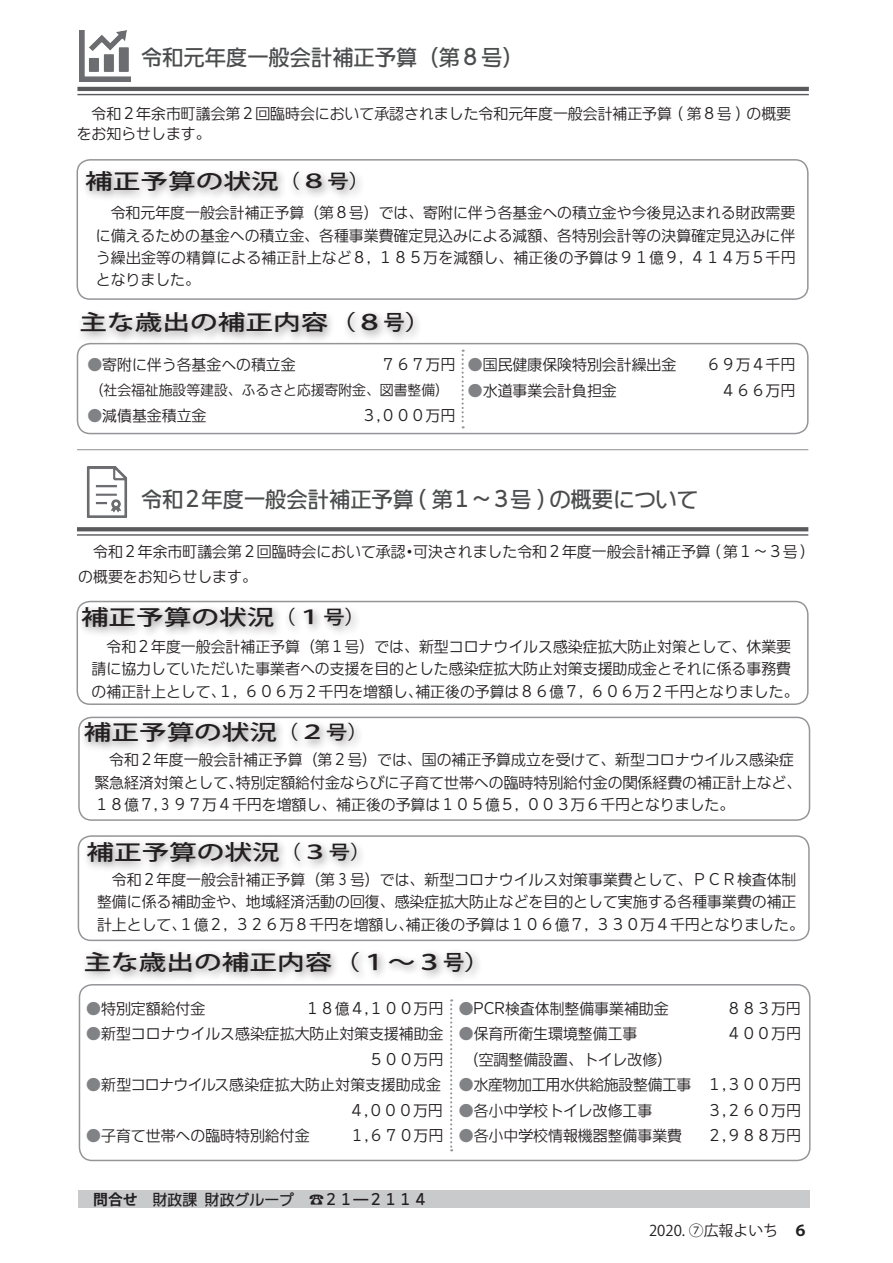
<style>
.page{position:relative;width:893px;height:1263px;background:#fff}
.page>*{position:absolute;margin:0;border:0;box-sizing:border-box;transform-origin:0 0}
.t1{font:500 21.3px "Koz Go Pro";color:#231f20;scale:1.3 1}
.t2{font:21.3px "DFUD Gothic W6 WING RKSJ H";color:#4b4c4d}
.t3{font:21.3px "DFUD Gothic W6 WIN RKSJ H";color:#4b4c4d}
.t4{font:14.85px/22.4px "DFUD Gothic W4 WIN RKSJ H";color:#231f20}
.t5{font:14.85px/25.5px "DFUD Gothic W4 WINP RKSJ H";color:#231f20;text-align:right}
.t6{font:14.85px "DFUD Gothic W6 WIN RKSJ H";color:#231f20}
.t7{font:14.85px "DFUD Gothic W4 WINP RKSJ H";letter-spacing:-.025em;color:#231f20}
.t8{font:14.85px "Koz Go Pro";color:#231f20}
.t9{font:700 14.85px "Koz Go Pro";color:#231f20}
.t10{font:13.8px "DFUD Gothic W4 WINP RKSJ H";color:#231f20}
.s1{font-size:19.2px}
.s2{color:#808285}
.s3{font-family:"DFUD Gothic W2 WINP RKSJ H";color:#808285}
.s4{font-family:"Koz Min Pro"}
</style>
<div class="page">
<div style="left:77px;top:343px;width:732px;height:91px;border:2px solid #939598;border-radius:13px"></div>
<hr style="left:77px;top:449px;width:731px;height:1px;background:#939598">
<img style="left:86px;top:467px;width:42px;height:51px">
<div style="left:77px;top:159px;width:732px;height:141px;border:2px solid #939598;border-radius:13px"></div>
<div style="left:75px;top:308px;width:348px;height:35px;background:#231f20;opacity:.5"></div>
<div style="left:79px;top:166px;width:284px;height:36px;background:#231f20;opacity:.5"></div>
<div style="left:78px;top:1191px;width:732px;height:17px;background:#c9cacc"></div>
<hr style="left:77px;top:94px;width:732px;height:1px;background:#5a5a5d">
<hr style="left:77px;top:87px;width:732px;height:4px;background:#5a5a5d">
<hr style="left:77px;top:534px;width:731px;height:2px;background:#5a5a5d">
<svg style="left:77px;top:527px;width:731px;height:4px;background:#606063"></svg>
<img style="left:80px;top:31px;width:51px;height:51px">
<svg style="left:462px;top:350px;width:2px;height:78px"></svg>
<div style="left:77px;top:601px;width:732px;height:104px;border:2px solid #939598;border-radius:13px"></div>
<div style="left:75px;top:602px;width:284px;height:36px;background:#231f20;opacity:.5"></div>
<div style="left:78px;top:717px;width:732px;height:104px;border:2px solid #939598;border-radius:13px"></div>
<div style="left:78px;top:717px;width:284px;height:36px;background:#231f20;opacity:.5"></div>
<div style="left:78px;top:835px;width:732px;height:106px;border:2px solid #939598;border-radius:13px"></div>
<div style="left:80px;top:837px;width:284px;height:35px;background:#231f20;opacity:.5"></div>
<div style="left:79px;top:947px;width:403px;height:35px;background:#231f20;opacity:.5"></div>
<div style="left:79px;top:984px;width:731px;height:177px;border:2px solid #939598;border-radius:13px"></div>
<svg style="left:450px;top:999px;width:2px;height:152px"></svg>
<p class="t3" style="left:141px;top:43px;width:384px">令和元年度一般会計補正予算（第８号(</p>
<p class="t4" style="left:77px;top:103px;width:716px;line-height:20.2px;text-indent:15px">令和２年余市町議会第２回臨時会において承認されました令和元年度一般会計補正予算 ( 第８号 ) の概要をお知らせします。</p>
<p class="t1" style="left:85px;top:167px;width:221px">補正予算の状況<span class="s1">（８号(</span></p>
<p class="t4" style="left:96px;top:201px;width:701px;text-align:justify">　令和元年度一般会計補正予算（第８号）では、寄附に伴う各基金への積立金や今後見込まれる財政需要に備えるための基金への積立金、各種事業費確定見込みによる減額、各特別会計等の決算確定見込みに伴う繰出金等の精算による補正計上など８, １８５万を減額し、補正後の予算は９１億９, ４１４万５千円となりました。</p>
<p class="t1" style="left:80px;top:309px;width:273px">主な歳出の補正内容（８号(</p>
<p class="t5" style="left:87px;top:352px;width:210px"><span class="s2">●</span>寄附に伴う各基金への積立金</p>
<p class="t10" style="left:90px;top:381px;width:361px">（社会福祉施設等建設、ふるさと応援寄附金、図書整備(</p>
<p class="t5" style="left:362px;top:403px;width:95px">３,０００万円</p>
<p class="t5" style="left:381px;top:352px;width:76px">７６７万円</p>
<p class="t5" style="left:87px;top:403px;width:121px"><span class="s2">●</span>減債基金積立金</p>
<p class="t5" style="left:468px;top:352px;width:210px"><span class="s2">●</span>国民健康保険特別会計繰出金</p>
<p class="t5" style="left:468px;top:377px;width:150px"><span class="s2">●</span>水道事業会計負担金</p>
<p class="t5" style="left:706px;top:352px;width:91px">６９万４千円</p>
<p class="t5" style="left:721px;top:377px;width:76px">４６６万円</p>
<p class="t2" style="left:141px;top:484px;width:558px">令和２年度一般会計補正予算 第( １～３号 ) の概要について</p>
<p class="t4" style="left:413px;top:540px;width:396px">可決されました令和２年度一般会計補正予算 ( 第１～３号 (</p>
<p class="t4" style="left:78px;top:538px;width:329px;line-height:25.5px">　令和２年余市町議会第２回臨時会において承認の概要をお知らせします。</p>
<p class="t1" style="left:81px;top:603px;width:221px">補正予算の状況<span class="s1">（１号(</span></p>
<p class="t4" style="left:92px;top:635px;width:701px">　令和２年度一般会計補正予算（第１号）では、新型コロナウイルス感染症拡大防止対策として、休業要</p>
<p class="t4" style="left:92px;top:657px;width:701px">請に協力していただいた事業者への支援を目的とした感染症拡大防止対策支援助成金とそれに係る事務費</p>
<p class="t4" style="left:415px;top:680px;width:385px">補正後の予算は８６億７, ６０６万２千円となりました。</p>
<p class="t4" style="left:402px;top:540px;width:16px">・</p>
<p class="t4" style="left:92px;top:680px;width:135px">の補正計上として、</p>
<p class="t1" style="left:84px;top:718px;width:221px">補正予算の状況<span class="s1">（２号(</span></p>
<p class="t4" style="left:236px;top:748px;width:567px;text-indent:-141px">　令和２年度一般会計補正予算（第２号）では、国の補正予算成立を受けて、新型コロナウイルス感染症特別定額給付金ならびに子育て世帯への臨時特別給付金の関係経費の補正計上など、</p>
<p class="t4" style="left:218px;top:680px;width:206px">１, ６０６万２千円を増額し、</p>
<p class="t4" style="left:94px;top:771px;width:641px">緊急経済対策として、<br>１８億７,3 ９７万４千円を増額し、補正後の予算は１０５億５, ００３万６千円となりました。</p>
<p class="t1" style="left:86px;top:838px;width:221px">補正予算の状況<span class="s1">（３号(</span></p>
<p class="t4" style="left:97px;top:868px;width:701px">　令和２年度一般会計補正予算（第 3 号）では、新型コロナウイルス対策事業費として、ＰＣＲ検査体制</p>
<p class="t4" style="left:97px;top:890px;width:701px">整備に係る補助金や、地域経済活動の回復、感染症拡大防止などを目的として実施する各種事業費の補正</p>
<p class="t4" style="left:406px;top:913px;width:400px">補正後の予算は１０６億７, ３３０万４千円となりました。</p>
<p class="t4" style="left:97px;top:913px;width:318px">計上として１、億２, ３２６万８千円を増額し、</p>
<p class="t1" style="left:84px;top:948px;width:315px">主な歳出の補正内容（１～３号(</p>
<p class="t5" style="left:305px;top:995px;width:140px">１８億４,１００万円</p>
<p class="t5" style="left:86px;top:995px;width:121px"><span class="s2">●</span>特別定額給付金</p>
<p class="t5" style="left:86px;top:1020px;width:359px"><span class="s3">●</span>新型コロナウイルス感染症拡大防止対策支援補助金</p>
<p class="t5" style="left:369px;top:1046px;width:76px">５００万円</p>
<p class="t5" style="left:86px;top:1071px;width:358px"><span class="s2">●</span>新型コロナウイルス感染症拡大防止対策支援助成金<br>４,０００万円</p>
<p class="t5" style="left:350px;top:1123px;width:95px">１,６７０万円</p>
<p class="t5" style="left:459px;top:995px;width:211px"><span class="s2">●</span>PCR検査体制整備事業補助金</p>
<p class="t5" style="left:726px;top:995px;width:76px">８８３万円</p>
<p class="t5" style="left:459px;top:1020px;width:180px"><span class="s2">●</span>保育所衛生環境整備工事</p>
<p class="t5" style="left:474px;top:1046px;width:190px">(空調整備設置、トイレ改修(</p>
<p class="t5" style="left:726px;top:1020px;width:76px">４００万円</p>
<p class="t7" style="left:459px;top:1075px;width:234px"><span class="s2">●</span>水産物加工用水供給施設整備工事</p>
<p class="t5" style="left:707px;top:1071px;width:95px">１,３００万円</p>
<p class="t5" style="left:459px;top:1097px;width:195px"><span class="s2">●</span>各小中学校トイレ改修工事</p>
<p class="t5" style="left:707px;top:1097px;width:95px">３,２６０万円</p>
<p class="t5" style="left:86px;top:1123px;width:225px"><span class="s2">●</span>子育て世帯への臨時特別給付金</p>
<p class="t5" style="left:459px;top:1123px;width:225px"><span class="s2">●</span>各小中学校情報機器整備事業費</p>
<p class="t5" style="left:707px;top:1123px;width:95px">２,９８８万円</p>
<p class="t9" style="left:93px;top:1190px;width:46px">問合せ</p>
<p class="t6" style="left:153px;top:1189px;width:46px">財政課</p>
<p class="t6" style="left:205px;top:1189px;width:91px">財政グループ</p>
<p class="t6" style="left:309px;top:1189px;width:121px"><span class="s4">☎</span>２１―２１１４</p>
<p class="t8" style="left:649px;top:1221px;width:131px">2020. ⑦広報よいち</p>
<p class="t9" style="left:793px;top:1221px;width:16px">６</p>
</div>
